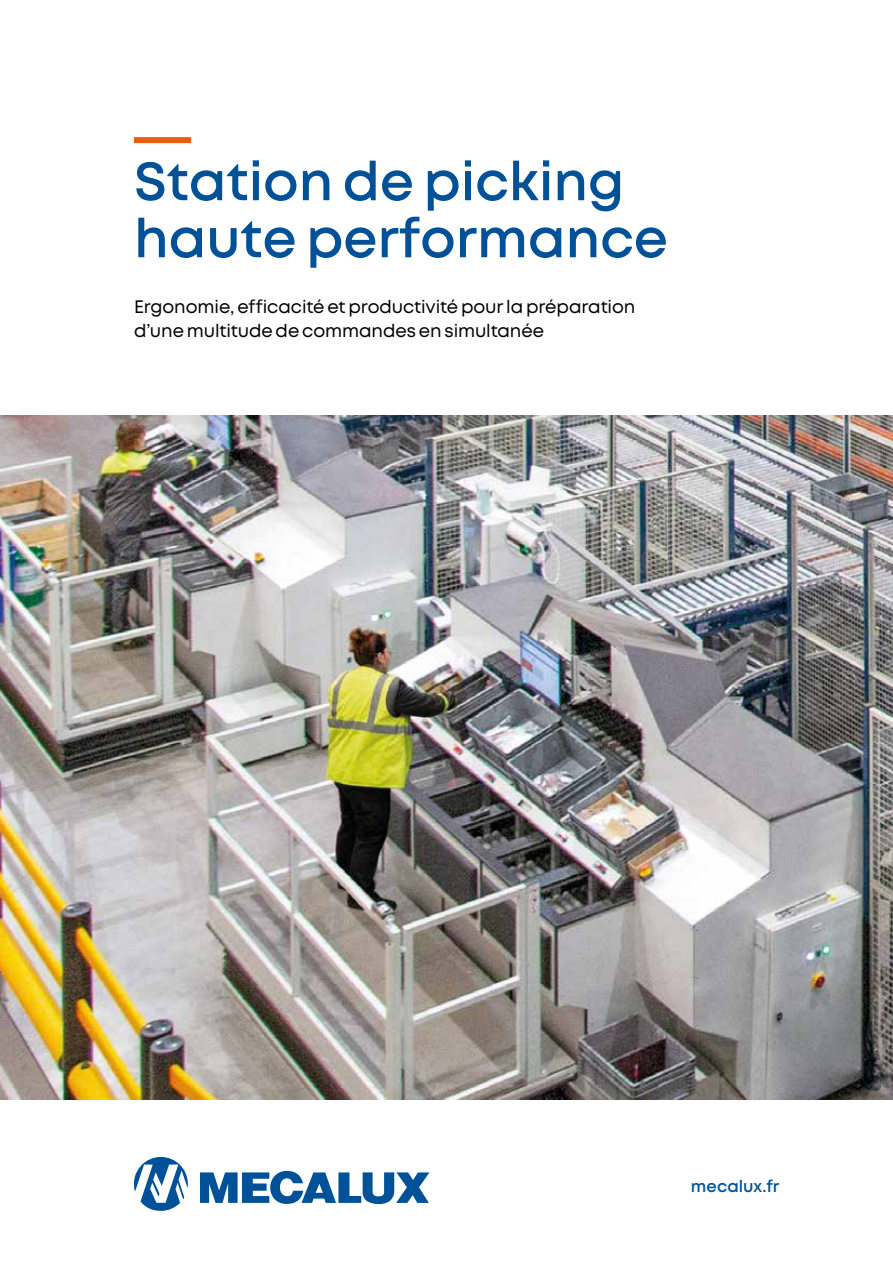
<style>
.page{position:relative;width:893px;height:1263px;background:#fff}
.page>*{position:absolute;margin:0;border:0;box-sizing:border-box;transform-origin:0 0}
.t1{font:600 54px/57px "Mont";color:#005198}
.t2{font:18px/24px "Mont";letter-spacing:-.005em;color:#000}
.t3{font:600 16.5px "Mont";color:#005198}
</style>
<div class="page">
<img style="left:0;top:415px;width:893px;height:684px">
<div style="left:134px;top:137px;width:57px;height:6px;background:#e95d0f"></div>
<svg style="left:134px;top:1157px;width:54px;height:54px"></svg>
<svg style="left:200px;top:1171px;width:229px;height:34px"></svg>
<h1 class="t1" style="left:134px;top:153px;width:535px">Station de picking haute performance</h1>
<p class="t2" style="left:134px;top:295px;width:503px">Ergonomie, efficacité et productivité pour la préparation d’une multitude de commandes en simultanée</p>
<p class="t3" style="left:691px;top:1176px;width:90px">mecalux.fr</p>
</div>
